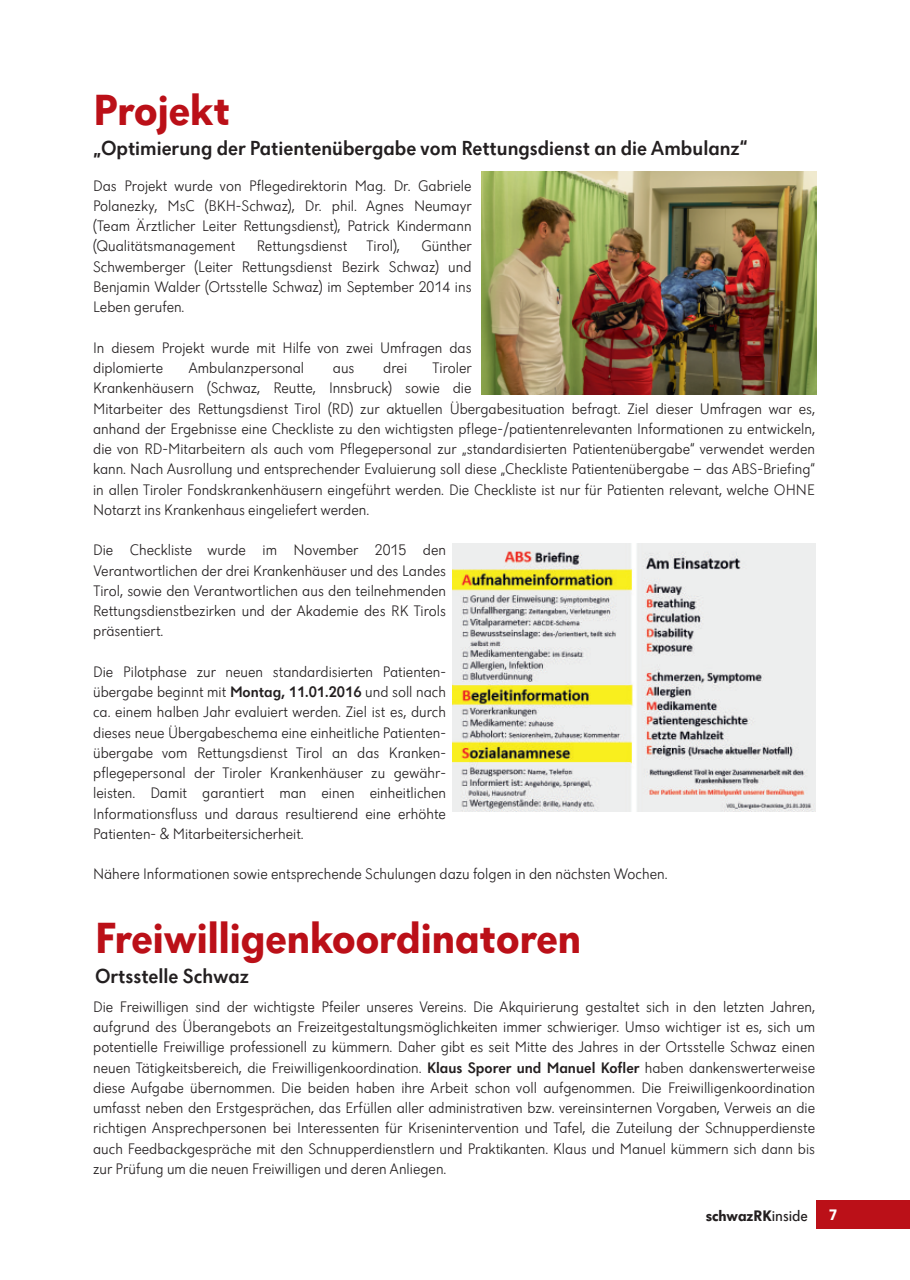
<style>
.page{position:relative;width:910px;height:1280px;background:#fff}
.page>*{position:absolute;margin:0;border:0;box-sizing:border-box;transform-origin:0 0}
.t1{font:700 45px "Dunant";color:#bb1018}
.t2{font:500 21px "Dunant";color:#231f20}
.t3{font:300 15.75px/20.2px "Dunant";color:#231f20;text-align:justify}
.t4{font:700 15.75px "Dunant";color:#231f20}
.t5{font:700 15.75px "Dunant";color:#fff}
.s1{font-weight:500}
.s2{font-weight:400}
</style>
<div class="page">
<div style="left:816px;top:1201px;width:94px;height:28px;background:#bb1018"></div>
<img style="left:481px;top:171px;width:335px;height:224px">
<img style="left:453px;top:543px;width:362px;height:268px">
<h1 class="t1" style="left:94px;top:92px;width:138px">Projekt</h1>
<h2 class="t2" style="left:94px;top:140px;width:655px">„Optimierung der Patientenübergabe vom Rettungsdienst an die Ambulanz“</h2>
<p class="t3" style="left:93px;top:177px;width:380px">Das Projekt wurde von Pflegedirektorin Mag. Dr. Gabriele Polanezky, MsC (BKH-Schwaz), Dr. phil. Agnes Neumayr (Team Ärztlicher Leiter Rettungsdienst), Patrick Kindermann (Qualitätsmanagement</p>
<p class="t3" style="left:257px;top:237px;width:145px">Rettungsdienst Tirol),</p>
<p class="t3" style="left:93px;top:237px;width:380px;text-indent:328px">Günther Schwemberger (Leiter Rettungsdienst Bezirk Schwaz) und Benjamin Walder (Ortsstelle Schwaz) im September 2014 ins Leben gerufen.</p>
<p class="t3" style="left:93px;top:339px;width:380px">In diesem Projekt wurde mit Hilfe von zwei Umfragen das diplomierte</p>
<p class="t3" style="left:93px;top:359px;width:723px;text-align:left;text-indent:339px">Tiroler<br>Krankenhäusern (Schwaz, Reutte, Innsbruck) sowie die<br>Mitarbeiter des Rettungsdienst Tirol (RD) zur aktuellen Übergabesituation befragt. Ziel dieser Umfragen war es, anhand der Ergebnisse eine Checkliste zu den wichtigsten pflege-/patientenrelevanten Informationen zu entwickeln, die von RD-Mitarbeitern als auch vom Pflegepersonal zur „standardisierten Patientenübergabe“ verwendet werden kann. Nach Ausrollung und entsprechender Evaluierung soll diese „Checkliste Patientenübergabe – das ABS-Briefing“ in allen Tiroler Fondskrankenhäusern eingeführt werden. Die Checkliste ist nur für Patienten relevant, welche OHNE Notarzt ins Krankenhaus eingeliefert werden.</p>
<p class="t3" style="left:93px;top:541px;width:354px">Die Checkliste wurde im November 2015 den Verantwortlichen der drei Krankenhäuser und des Landes Tirol, sowie den Verantwortlichen aus den teilnehmenden Rettungsdienstbezirken und der Akademie des RK Tirols präsentiert.</p>
<p class="t3" style="left:93px;top:663px;width:354px">Die Pilotphase zur neuen standardisierten Patienten&shy;übergabe beginnt mit <span class="s1">Montag, 11.01.2016</span> und soll nach ca. einem halben Jahr evaluiert werden. Ziel ist es, durch dieses neue Übergabeschema eine einheitliche Patienten&shy;übergabe vom Rettungsdienst Tirol an das Kranken&shy;pflegepersonal der Tiroler Krankenhäuser zu gewähr&shy;leisten. Damit garantiert man einen einheitlichen Informationsfluss und daraus resultierend eine erhöhte Patienten- &amp; Mitarbeitersicherheit.</p>
<p class="t3" style="left:93px;top:865px;width:576px">Nähere Informationen sowie entsprechende Schulungen dazu folgen in den nächsten Wochen.</p>
<p class="t3" style="left:188px;top:359px;width:117px">Ambulanzpersonal</p>
<p class="t3" style="left:333px;top:359px;width:23px">aus</p>
<p class="t3" style="left:383px;top:359px;width:25px">drei</p>
<h1 class="t1" style="left:95px;top:920px;width:488px">Freiwilligenkoordinatoren</h1>
<h2 class="t2" style="left:95px;top:968px;width:156px">Ortsstelle Schwaz</h2>
<p class="t3" style="left:93px;top:998px;width:723px">Die Freiwilligen sind der wichtigste Pfeiler unseres Vereins. Die Akquirierung gestaltet sich in den letzten Jahren, aufgrund des Überangebots an Freizeitgestaltungsmöglichkeiten immer schwieriger. Umso wichtiger ist es, sich um potentielle Freiwillige professionell zu kümmern. Daher gibt es seit Mitte des Jahres in der Ortsstelle Schwaz einen neuen Tätigkeitsbereich, die Freiwilligenkoordination. <span class="s1">Klaus Sporer und Manuel Kofler</span> haben dankenswerterweise diese Aufgabe übernommen. Die beiden haben ihre Arbeit schon voll aufgenommen. Die Freiwilligenkoordination umfasst neben den Erstgesprächen, das Erfüllen aller administrativen bzw. vereinsinternen Vorgaben, Verweis an die richtigen Ansprechpersonen bei Interessenten für Krisenintervention und Tafel, die Zuteilung der Schnupperdienste auch Feedbackgespräche mit den Schnupperdienstlern und Praktikanten. Klaus und Manuel kümmern sich dann bis zur Prüfung um die neuen Freiwilligen und deren Anliegen.</p>
<p class="t4" style="left:706px;top:1209px;width:104px">schwazRK<span class="s2">inside</span></p>
<p class="t5" style="left:829px;top:1208px;width:10px">7</p>
</div>
